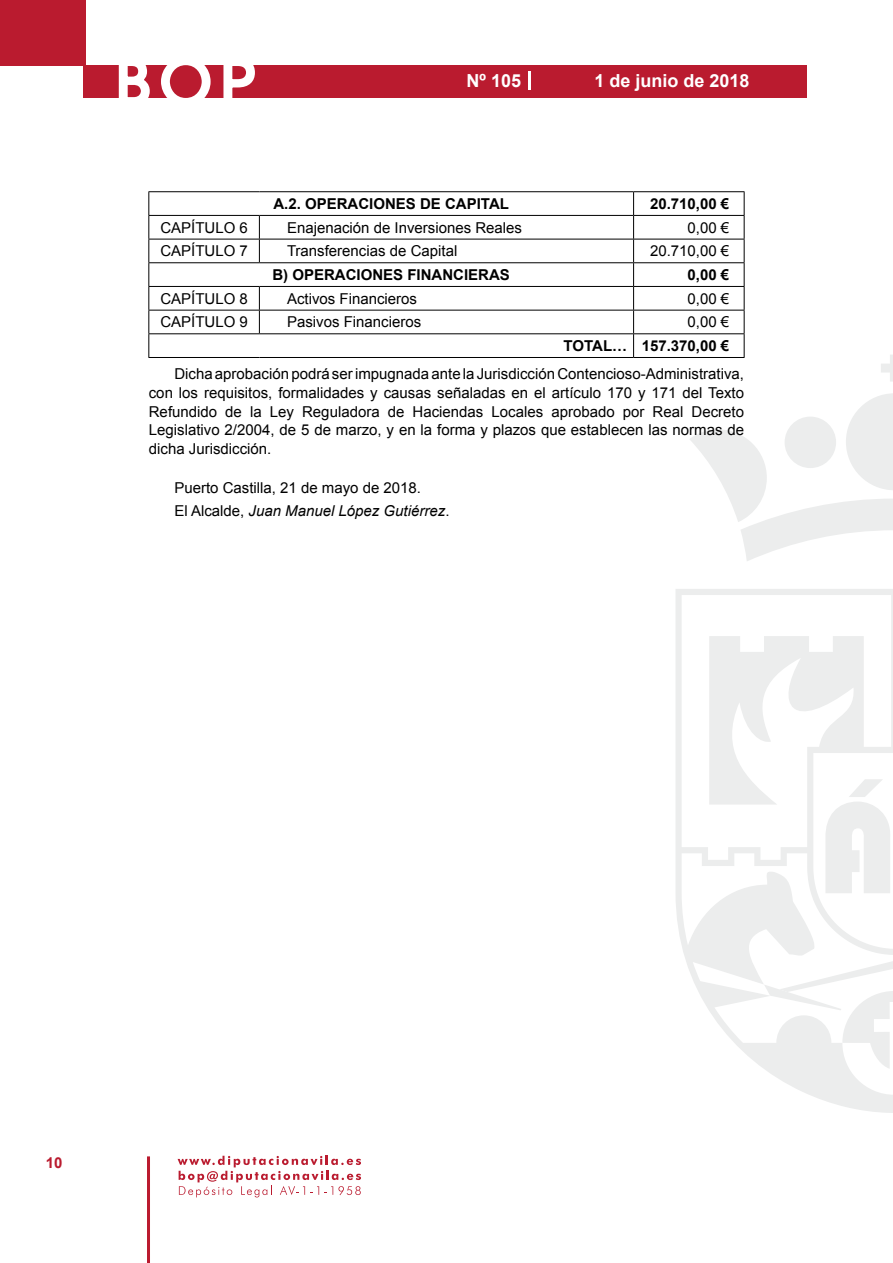
<style>
.page{position:relative;width:893px;height:1263px;background:#fff}
.page>*{position:absolute;margin:0;border:0;box-sizing:border-box;transform-origin:0 0}
.t1{font:500 61.5px "Avant Garde";color:#fff}
.t2{font:700 18px "Arial";color:#fff}
.t3{font:15px/18.8px "Arial";color:#000;text-align:justify}
.t4{font:700 15px "Arial";color:#000}
.t5{font:700 15px "Arial";color:#ba1b2f}
.s1{font-style:italic}
</style>
<div class="page">
<svg style="left:178px;top:1156px;width:183px;height:41px"></svg>
<hr style="left:147px;top:1156px;width:3px;height:107px;background:#ba1b2f">
<div style="left:0;top:0;width:85px;height:66px;background:#ba1b2f"></div>
<div style="left:84px;top:65px;width:723px;height:33px;background:#ba1b2f"></div>
<svg style="left:118px;top:65px;width:32px;height:33px"></svg>
<svg style="left:161px;top:65px;width:50px;height:33px"></svg>
<svg style="left:223px;top:65px;width:32px;height:33px"></svg>
<svg style="left:529px;top:71px;width:2px;height:19px"></svg>
<svg style="left:881px;top:355px;width:12px;height:27px"></svg>
<svg style="left:690px;top:393px;width:203px;height:168px"></svg>
<svg style="left:676px;top:589px;width:217px;height:524px"></svg>
<svg style="left:764px;top:984px;width:129px;height:86px"></svg>
<svg style="left:825px;top:779px;width:66px;height:114px"></svg>
<hr style="left:148px;top:191px;width:111px;height:1px;background:#000">
<hr style="left:259px;top:191px;width:375px;height:1px;background:#000">
<hr style="left:634px;top:191px;width:110px;height:1px;background:#000">
<hr style="left:148px;top:215px;width:111px;height:1px;background:#000">
<hr style="left:259px;top:215px;width:375px;height:1px;background:#000">
<hr style="left:634px;top:215px;width:110px;height:1px;background:#000">
<hr style="left:148px;top:239px;width:111px;height:1px;background:#000">
<hr style="left:259px;top:239px;width:375px;height:1px;background:#000">
<svg style="left:259px;top:216px;width:1px;height:46px"></svg>
<hr style="left:634px;top:239px;width:110px;height:1px;background:#000">
<hr style="left:148px;top:262px;width:111px;height:1px;background:#000">
<hr style="left:259px;top:262px;width:375px;height:1px;background:#000">
<hr style="left:634px;top:262px;width:110px;height:1px;background:#000">
<hr style="left:148px;top:286px;width:111px;height:1px;background:#000">
<hr style="left:259px;top:286px;width:375px;height:1px;background:#000">
<hr style="left:634px;top:286px;width:110px;height:1px;background:#000">
<hr style="left:148px;top:310px;width:111px;height:1px;background:#000">
<hr style="left:259px;top:310px;width:375px;height:1px;background:#000">
<svg style="left:259px;top:287px;width:1px;height:46px"></svg>
<hr style="left:634px;top:310px;width:110px;height:1px;background:#000">
<hr style="left:148px;top:333px;width:111px;height:1px;background:#000">
<svg style="left:148px;top:192px;width:1px;height:165px"></svg>
<hr style="left:259px;top:333px;width:375px;height:1px;background:#000">
<hr style="left:634px;top:333px;width:110px;height:1px;background:#000">
<svg style="left:633px;top:192px;width:1px;height:165px"></svg>
<svg style="left:744px;top:192px;width:1px;height:165px"></svg>
<hr style="left:148px;top:357px;width:111px;height:1px;background:#000">
<hr style="left:259px;top:357px;width:375px;height:1px;background:#000">
<hr style="left:634px;top:357px;width:110px;height:1px;background:#000">
<h1 class="t1" style="left:115px;top:44px;width:141px">BOP</h1>
<p class="t2" style="left:467px;top:69px;width:56px">Nº 105</p>
<p class="t2" style="left:594px;top:69px;width:157px">1 de junio de 2018</p>
<p class="t4" style="left:273px;top:194px;width:237px">A.2. OPERACIONES DE CAPITAL</p>
<p class="t4" style="left:650px;top:194px;width:81px">20.710,00 €</p>
<p class="t3" style="left:160px;top:218px;width:89px">CAPÍTULO 6</p>
<p class="t3" style="left:287px;top:218px;width:237px">Enajenación de Inversiones Reales</p>
<p class="t3" style="left:687px;top:218px;width:43px">0,00 €</p>
<p class="t3" style="left:160px;top:242px;width:89px">CAPÍTULO 7</p>
<p class="t3" style="left:287px;top:242px;width:172px">Transferencias de Capital</p>
<p class="t3" style="left:650px;top:242px;width:81px">20.710,00 €</p>
<p class="t4" style="left:272px;top:265px;width:239px">B) OPERACIONES FINANCIERAS</p>
<p class="t4" style="left:687px;top:265px;width:43px">0,00 €</p>
<p class="t3" style="left:160px;top:289px;width:89px">CAPÍTULO 8</p>
<p class="t3" style="left:287px;top:289px;width:132px">Activos Financieros</p>
<p class="t3" style="left:687px;top:289px;width:43px">0,00 €</p>
<p class="t3" style="left:160px;top:313px;width:89px">CAPÍTULO 9</p>
<p class="t3" style="left:287px;top:313px;width:136px">Pasivos Financieros</p>
<p class="t3" style="left:687px;top:313px;width:43px">0,00 €</p>
<p class="t4" style="left:564px;top:336px;width:167px">TOTAL… 157.370,00 €</p>
<p class="t3" style="left:149px;top:365px;width:597px;text-indent:26px">Dicha aprobación podrá ser impugnada ante la Jurisdicción Contencioso-Administrativa, con los requisitos, formalidades y causas señaladas en el artículo 170 y 171 del Texto Refundido de la Ley Reguladora de Haciendas Locales aprobado por Real Decreto Legislativo 2/2004, de 5 de marzo, y en la forma y plazos que establecen las normas de dicha Jurisdicción.</p>
<p class="t3" style="left:174px;top:477px;width:277px;line-height:22.2px">Puerto Castilla, 21 de mayo de 2018.<br>El Alcalde, <span class="s1">Juan Manuel López Gutiérrez</span>.</p>
<p class="t5" style="left:46px;top:1153px;width:18px">10</p>
</div>
